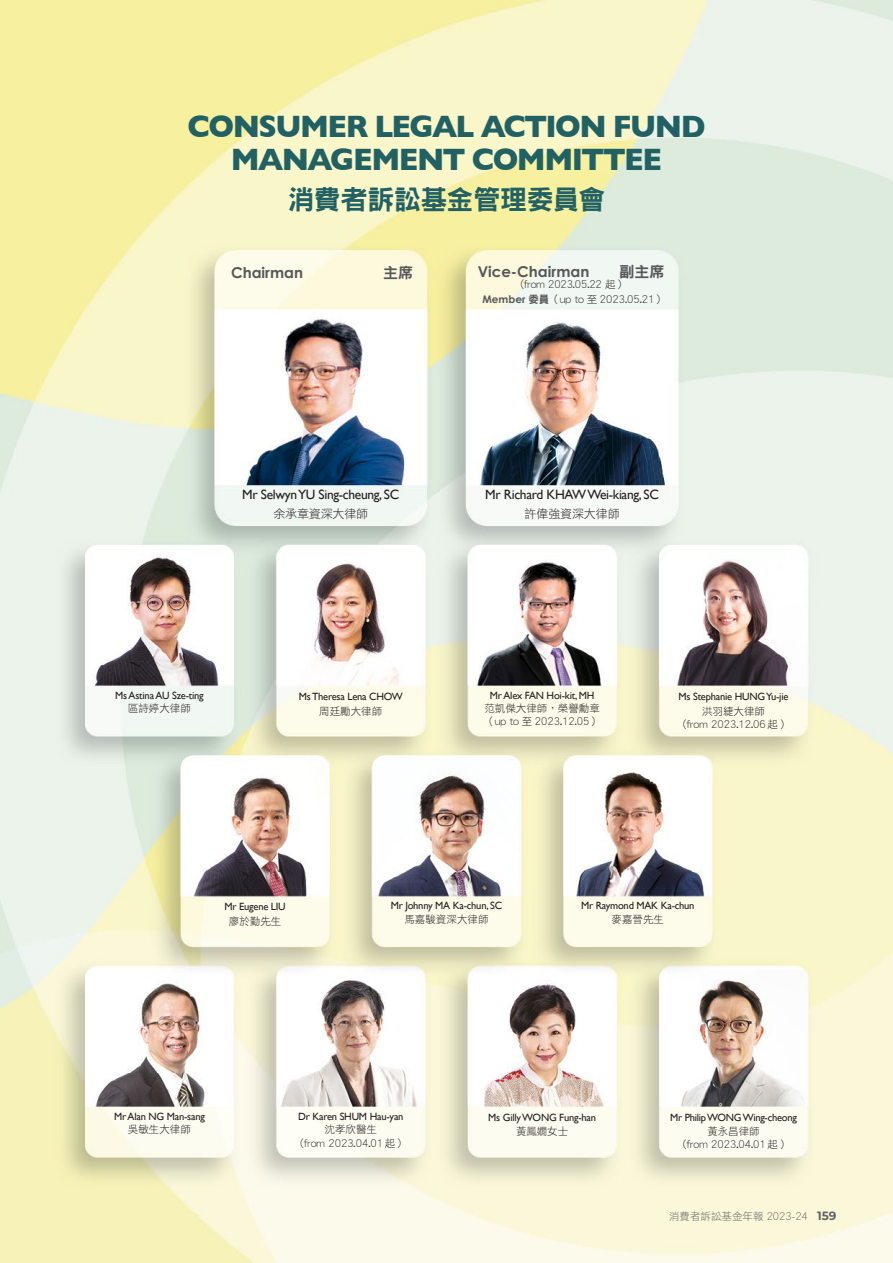
<style>
.page{position:relative;width:893px;height:1263px;background:#fff}
.page>*{position:absolute;margin:0;border:0;box-sizing:border-box;transform-origin:0 0}
.Chapter_Head_ENG{font:700 31.5px/33px "Gill Sans";letter-spacing:-.05em;color:#226163;text-align:center;scale:.96 1}
.Chapter_Head_CHI{font:27px "DF Hei HK W9";letter-spacing:-.01em;color:#226163}
.t1{font:700 15px "Century Gothic Pro";color:#57585a}
.t2{font:15px "DF Hei HK W9";color:#57585a}
.t3{font:13.5px "Gill Sans";letter-spacing:-.025em;color:#231f20}
.t4{font:12px "DF Hei HK W3";letter-spacing:-.01em;color:#231f20}
.t5{font:10.5px "Gill Sans";letter-spacing:-.02em;color:#231f20}
.t6{font:10.5px "DF Hei HK W3";color:#231f20}
.t7{font:10.5px "DF Hei HK W3";color:#636366}
.s1{font-family:"Century Gothic Pro";font-weight:700;color:#57585a}
.s2{font-family:"DF Hei HK W9";color:#57585a}
.s3{font-family:"Gill Sans";font-weight:300;font-size:10.95px}
.s4{font-family:"Montserrat";font-weight:700;font-size:12px}
</style>
<div class="page">
<img style="left:0;top:0;width:893px;height:1263px">
<p class="Chapter_Head_ENG" style="left:187px;top:109px;width:541px">CONSUMER LEGAL ACTION FUND<br>MANAGEMENT COMMITTEE</p>
<p class="Chapter_Head_CHI" style="left:288px;top:184px;width:319px">消費者訴訟基金管理委員會</p>
<p class="t1" style="left:231px;top:263px;width:74px">Chairman</p>
<p class="t2" style="left:383px;top:264px;width:31px">主席</p>
<p class="t1" style="left:478px;top:262px;width:113px">Vice-Chairman</p>
<p class="t2" style="left:619px;top:263px;width:46px">副主席</p>
<p class="t6" style="left:521px;top:278px;width:103px">(from 2023.05.22 起 )</p>
<p class="t6" style="left:482px;top:293px;width:184px"><span class="s1">Member</span> <span class="s2">委員</span>（up to 至 2023.05.21）</p>
<p class="t3" style="left:242px;top:487px;width:159px">Mr Selwyn YU Sing-cheung, SC</p>
<p class="t4" style="left:273px;top:507px;width:96px">余承章資深大律師</p>
<p class="t5" style="left:115px;top:689px;width:90px">Ms Astina AU Sze-ting</p>
<p class="t6" style="left:128px;top:703px;width:64px">區詩婷大律師</p>
<p class="t5" style="left:299px;top:690px;width:105px">Ms Theresa Lena CHOW</p>
<p class="t6" style="left:319px;top:705px;width:64px">周廷勵大律師</p>
<p class="t3" style="left:485px;top:487px;width:175px">Mr Richard KHAW Wei-kiang, SC</p>
<p class="t4" style="left:525px;top:507px;width:97px">許偉強資深大律師</p>
<p class="t5" style="left:490px;top:689px;width:106px">Mr Alex FAN Hoi-kit, MH</p>
<p class="t6" style="left:484px;top:703px;width:117px">范凱傑大律師，榮譽勳章</p>
<p class="t6" style="left:484px;top:716px;width:117px">（up to 至 2023.12.05）</p>
<p class="t5" style="left:679px;top:690px;width:111px">Ms Stephanie HUNG Yu-jie</p>
<p class="t6" style="left:702px;top:705px;width:64px">洪羽緁大律師</p>
<p class="t6" style="left:683px;top:718px;width:103px">(from 2023.12.06 起 )</p>
<p class="t5" style="left:225px;top:900px;width:63px">Mr Eugene LIU</p>
<p class="t6" style="left:229px;top:916px;width:54px">廖於勤先生</p>
<p class="t5" style="left:391px;top:899px;width:113px">Mr Johnny MA Ka-chun, SC</p>
<p class="t6" style="left:404px;top:913px;width:85px">馬嘉駿資深大律師</p>
<p class="t5" style="left:581px;top:899px;width:115px">Mr Raymond MAK Ka-chun</p>
<p class="t6" style="left:612px;top:913px;width:54px">麥嘉晉先生</p>
<p class="t5" style="left:114px;top:1110px;width:92px">Mr Alan NG Man-sang</p>
<p class="t6" style="left:128px;top:1124px;width:64px">吳敏生大律師</p>
<p class="t5" style="left:298px;top:1110px;width:107px">Dr Karen SHUM Hau-yan</p>
<p class="t6" style="left:325px;top:1124px;width:54px">沈孝欣醫生</p>
<p class="t6" style="left:300px;top:1137px;width:103px">(from 2023.04.01 起 )</p>
<p class="t5" style="left:488px;top:1111px;width:109px">Ms Gilly WONG Fung-han</p>
<p class="t6" style="left:516px;top:1126px;width:54px">黃鳳嫺女士</p>
<p class="t5" style="left:670px;top:1111px;width:128px">Mr Philip WONG Wing-cheong</p>
<p class="t6" style="left:707px;top:1126px;width:54px">黃永昌律師</p>
<p class="t6" style="left:683px;top:1139px;width:103px">(from 2023.04.01 起 )</p>
<p class="t7" style="left:669px;top:1210px;width:169px">消費者訴訟基金年報 2023<span class="s3">-</span>24 <span class="s4">159</span></p>
</div>
